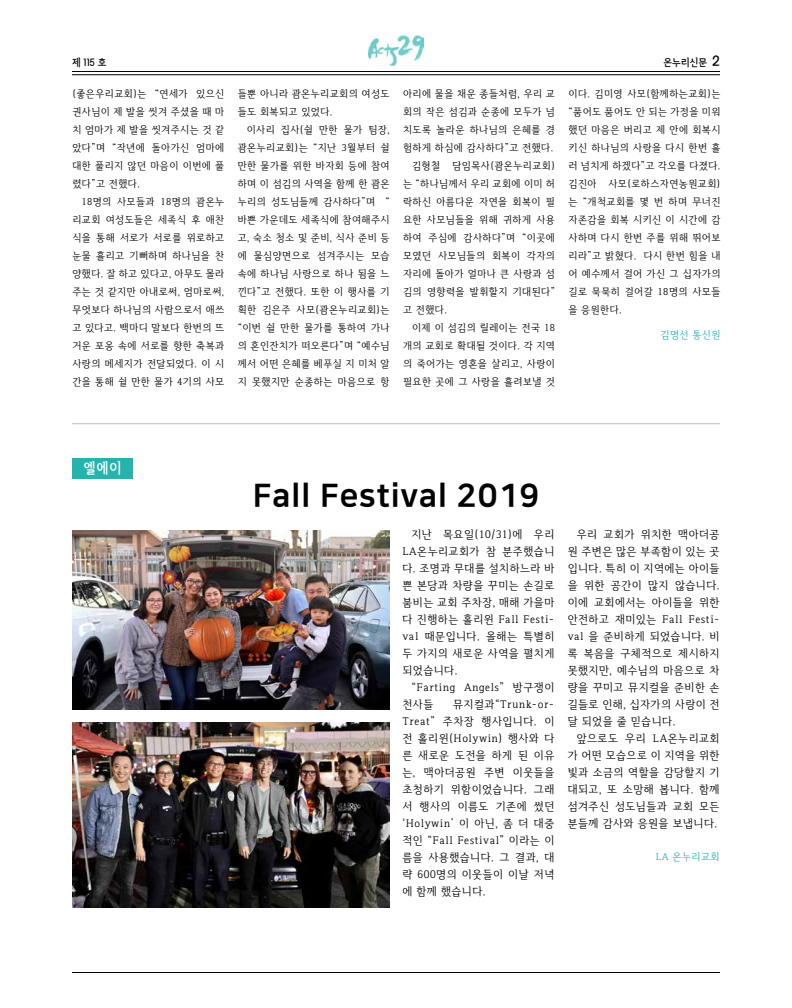
<style>
.page{position:relative;width:792px;height:1008px;background:#fff}
.page>*{position:absolute;margin:0;border:0;box-sizing:border-box;transform-origin:0 0}
.t1{font:32px "Nanum Square EB";letter-spacing:.03em;color:#000}
.t2{font:14px "THE Banil M";color:#fff}
.t3{font:11px/17px "Iropke Batang OTFM";letter-spacing:.05em;color:#000;text-align:justify}
.t4{font:10px/18px "Iropke Batang OTFM";letter-spacing:.05em;color:#000;text-align:justify}
.t5{font:10px "THE Banil M";color:#000}
.t6{font:10px "Iropke Batang OTFM";letter-spacing:.05em;color:#25b4ad}
.t7{font:10px "Iropke Batang OTFM";letter-spacing:.05em;color:#25b3ad}
.s1{font-size:14px}
</style>
<div class="page">
<hr style="left:72px;top:71px;width:648px;height:1px;background:#000">
<img style="left:369px;top:36px;width:54px;height:29px">
<hr style="left:72px;top:972px;width:648px;height:1px;background:#000">
<hr style="left:72px;top:423px;width:648px;height:1px;background:#bcbec0">
<hr style="left:72px;top:75px;width:648px;height:1px;background:#000">
<div style="left:72px;top:459px;width:61px;height:20px;background:#25b4ad"></div>
<img style="left:72px;top:530px;width:318px;height:180px">
<img style="left:72px;top:723px;width:317px;height:184px">
<p class="t5" style="left:72px;top:57px;width:36px">제 115 호</p>
<p class="t5" style="left:664px;top:57px;width:58px">온누리신문 <span class="s1">2</span></p>
<p class="t4" style="left:72px;top:85px;width:153px">(좋은우리교회)는 “연세가 있으신 권사님이 제 발을 씻겨 주셨을 때 마 치 엄마가 제 발을 씻겨주시는 것 같 았다”며 “작년에 돌아가신 엄마에 대한 풀리지 않던 마음이 이번에 풀 렸다”고 전했다.</p>
<p class="t4" style="left:72px;top:193px;width:153px;text-indent:9px">18명의 사모들과 18명의 괌온누 리교회 여성도들은 세족식 후 애찬 식을 통해 서로가 서로를 위로하고 눈물 흘리고 기뻐하며 하나님을 찬 양했다. 잘 하고 있다고, 아무도 몰라 주는 것 같지만 아내로써, 엄마로써, 무엇보다 하나님의 사람으로서 애쓰 고 있다고. 백마디 말보다 한번의 뜨 거운 포옹 속에 서로를 향한 축복과 사랑의 메세지가 전달되었다. 이 시 간을 통해 쉴 만한 물가 4기의 사모</p>
<p class="t4" style="left:568px;top:85px;width:153px">이다. 김미영 사모(함께하는교회)는 “품어도 품어도 안 되는 가정을 미워 했던 마음은 버리고 제 안에 회복시 키신 하나님의 사랑을 다시 한번 흘 러 넘치게 하겠다”고 각오를 다졌다. 김진아 사모(로하스자연농원교회) 는 “개척교회를 몇 번 하며 무너진 자존감을 회복 시키신 이 시간에 감 사하며 다시 한번 주를 위해 뛰어보 리라”고 밝혔다. 다시 한번 힘을 내 어 예수께서 걸어 가신 그 십자가의 길로 묵묵히 걸어갈 18명의 사모들 을 응원한다.</p>
<p class="t7" style="left:661px;top:330px;width:61px">김명선 통신원</p>
<p class="t4" style="left:238px;top:85px;width:153px">들뿐 아니라 괌온누리교회의 여성도 들도 회복되고 있었다.</p>
<p class="t4" style="left:238px;top:121px;width:153px;text-indent:9px">이사리 집사(쉴 만한 물가 팀장, 괌온누리교회)는 “지난 3월부터 쉴 만한 물가를 위한 바자회 등에 참여 하며 이 섬김의 사역을 함께 한 괌온 누리의 성도님들께 감사하다”며 “ 바쁜 가운데도 세족식에 참여해주시 고, 숙소 청소 및 준비, 식사 준비 등 에 물심양면으로 섬겨주시는 모습 속에 하나님 사랑으로 하나 됨을 느 낀다”고 전했다. 또한 이 행사를 기 획한 김은주 사모(괌온누리교회)는 “이번 쉴 만한 물가를 통하여 가나 의 혼인잔치가 떠오른다”며 “예수님 께서 어떤 은혜를 베푸실 지 미처 알 지 못했지만 순종하는 마음으로 항</p>
<p class="t4" style="left:403px;top:85px;width:153px">아리에 물을 채운 종들처럼, 우리 교</p>
<p class="t4" style="left:403px;top:103px;width:153px">회의 작은 섬김과 순종에 모두가 넘</p>
<p class="t4" style="left:403px;top:121px;width:153px">치도록 놀라운 하나님의 은혜를 경</p>
<p class="t4" style="left:403px;top:139px;width:152px">험하게 하심에 감사하다”고 전했다.</p>
<p class="t4" style="left:412px;top:157px;width:144px">김형철 담임목사(괌온누리교회)</p>
<p class="t4" style="left:403px;top:175px;width:153px">는 “하나님께서 우리 교회에 이미 허</p>
<p class="t4" style="left:403px;top:193px;width:153px">락하신 아름다운 자연을 회복이 필</p>
<p class="t4" style="left:403px;top:211px;width:153px">요한 사모님들을 위해 귀하게 사용</p>
<p class="t4" style="left:403px;top:229px;width:153px">하여 주심에 감사하다”며 “이곳에</p>
<p class="t4" style="left:403px;top:247px;width:153px">모였던 사모님들의 회복이 각자의</p>
<p class="t4" style="left:403px;top:265px;width:153px">자리에 돌아가 얼마나 큰 사랑과 섬</p>
<p class="t4" style="left:403px;top:283px;width:153px">김의 영향력을 발휘할지 기대된다”</p>
<p class="t4" style="left:403px;top:301px;width:45px">고 전했다.</p>
<p class="t4" style="left:412px;top:319px;width:144px">이제 이 섬김의 릴레이는 전국 18</p>
<p class="t4" style="left:403px;top:337px;width:153px">개의 교회로 확대될 것이다. 각 지역</p>
<p class="t4" style="left:403px;top:355px;width:153px">의 죽어가는 영혼을 살리고, 사랑이</p>
<p class="t4" style="left:403px;top:373px;width:153px">필요한 곳에 그 사랑을 흘려보낼 것</p>
<h2 class="t2" style="left:84px;top:461px;width:40px">엘에이</h2>
<h1 class="t1" style="left:253px;top:478px;width:288px">Fall Festival 2019</h1>
<p class="t3" style="left:402px;top:526px;width:153px;text-indent:9px">지난 목요일(10/31)에 우리 LA온누리교회가 참 분주했습니 다. 조명과 무대를 설치하느라 바 쁜 본당과 차량을 꾸미는 손길로 붐비는 교회 주차장, 매해 가을마 다 진행하는 홀리윈 Fall Festi&shy;val 때문입니다. 올해는 특별히 두 가지의 새로운 사역을 펼치게 되었습니다.</p>
<p class="t3" style="left:402px;top:679px;width:153px;text-indent:9px">“Farting Angels” 방구쟁이 천사들</p>
<p class="t3" style="left:402px;top:696px;width:153px;text-indent:51px">뮤지컬과“Trunk-or-Treat” 주차장 행사입니다. 이 전 홀리윈(Holywin) 행사와 다 른 새로운 도전을 하게 된 이유 는, 맥아더공원 주변 이웃들을 초청하기 위함이었습니다. 그래 서 행사의 이름도 기존에 썼던 ‘Holywin’ 이 아닌, 좀 더 대중 적인 “Fall Festival” 이라는 이 름을 사용했습니다. 그 결과, 대 략 600명의 이웃들이 이날 저녁 에 함께 했습니다.</p>
<p class="t3" style="left:568px;top:526px;width:153px;text-indent:9px">우리 교회가 위치한 맥아더공 원 주변은 많은 부족함이 있는 곳 입니다. 특히 이 지역에는 아이들 을 위한 공간이 많지 않습니다. 이에 교회에서는 아이들을 위한 안전하고 재미있는 Fall Festi&shy;val 을 준비하게 되었습니다. 비 록 복음을 구체적으로 제시하지 못했지만, 예수님의 마음으로 차 량을 꾸미고 뮤지컬을 준비한 손 길들로 인해, 십자가의 사랑이 전 달 되었을 줄 믿습니다.</p>
<p class="t3" style="left:568px;top:730px;width:153px;text-indent:9px">앞으로도 우리 LA온누리교회 가 어떤 모습으로 이 지역을 위한 빛과 소금의 역할을 감당할지 기 대되고, 또 소망해 봅니다. 함께 섬겨주신 성도님들과 교회 모든 분들께 감사와 응원을 보냅니다.</p>
<p class="t6" style="left:656px;top:852px;width:65px">LA 온누리교회</p>
</div>
